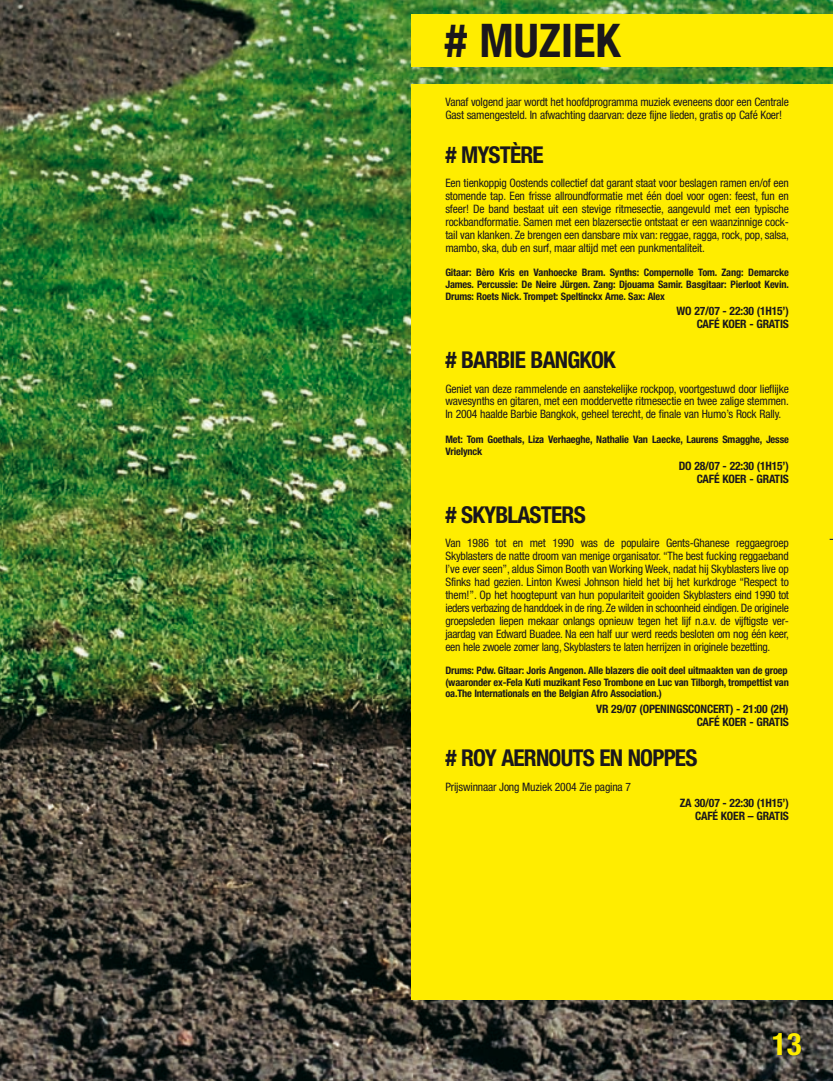
<style>
.page{position:relative;width:833px;height:1081px;background:#fff}
.page>*{position:absolute;margin:0;border:0;box-sizing:border-box;transform-origin:0 0}
.t1{font:700 condensed 46.5px "Helvetica Neue";color:#1a171c}
.t2{font:700 condensed 31px "Helvetica Neue";color:#ffed00}
.t3{font:700 condensed 23.25px "Helvetica Neue";letter-spacing:-.035em;color:#1a171c}
.t4{font:condensed 11.62px/12.9px "Helvetica Neue";letter-spacing:-.015em;color:#1a171c;text-align:justify}
.t5{font:700 condensed 11.62px/12.9px "Helvetica Neue";letter-spacing:-.015em;color:#1a171c;text-align:right}
.t6{font:700 condensed 10.38px/11.6px "Helvetica Neue";letter-spacing:-.015em;color:#1a171c;text-align:justify}
</style>
<div class="page">
<img style="left:0;top:0;width:833px;height:1081px">
<h1 class="t1" style="left:445px;top:12px;width:177px"># MUZIEK</h1>
<p class="t4" style="left:445px;top:95px;width:345px">Vanaf volgend jaar wordt het hoofdprogramma muziek eveneens door een Centrale<br>Gast samengesteld. In afwachting daarvan: deze fijne lieden, gratis op Café Koer!</p>
<h3 class="t3" style="left:445px;top:140px;width:100px"># MYSTÈRE</h3>
<p class="t4" style="left:445px;top:177px;width:345px">Een tienkoppig Oostends collectief dat garant staat voor beslagen ramen en/of een stomende tap. Een frisse allroundformatie met één doel voor ogen: feest, fun en sfeer! De band bestaat uit een stevige ritmesectie, aangevuld met een typische rockbandformatie. Samen met een blazersectie ontstaat er een waanzinnige cock&shy;tail van klanken. Ze brengen een dansbare mix van: reggae, ragga, rock, pop, salsa, mambo, ska, dub en surf, maar altijd met een punkmentaliteit.</p>
<p class="t6" style="left:445px;top:267px;width:345px">Gitaar: Bèro Kris en Vanhoecke Bram. Synths: Compernolle Tom. Zang: Demarcke James. Percussie: De Neire Jürgen. Zang: Djouama Samir. Basgitaar: Pierloot Kevin.<br>Drums: Roets Nick. Trompet: Speltinckx Arne. Sax: Alex</p>
<p class="t5" style="left:676px;top:304px;width:114px">WO 27/07 - 22:30 (1H15’)<br>CAFÉ KOER - GRATIS</p>
<h3 class="t3" style="left:445px;top:346px;width:172px"># BARBIE BANGKOK</h3>
<p class="t4" style="left:445px;top:382px;width:345px">Geniet van deze rammelende en aanstekelijke rockpop, voortgestuwd door lieflijke wavesynths en gitaren, met een moddervette ritmesectie en twee zalige stemmen.<br>In 2004 haalde Barbie Bangkok, geheel terecht, de finale van Humo’s Rock Rally.</p>
<p class="t6" style="left:445px;top:433px;width:345px">Met: Tom Goethals, Liza Verhaeghe, Nathalie Van Laecke, Laurens Smagghe, Jesse<br>Vrielynck</p>
<p class="t5" style="left:679px;top:459px;width:112px">DO 28/07 - 22:30 (1H15’)<br>CAFÉ KOER - GRATIS</p>
<h3 class="t3" style="left:445px;top:500px;width:142px"># SKYBLASTERS</h3>
<p class="t4" style="left:445px;top:537px;width:345px">Van 1986 tot en met 1990 was de populaire Gents-Ghanese reggaegroep Skyblasters de natte droom van menige organisator. “The best fucking reggaeband I’ve ever seen”, aldus Simon Booth van Working Week, nadat hij Skyblasters live op Sfinks had gezien. Linton Kwesi Johnson hield het bij het kurkdroge “Respect to them!”. Op het hoogtepunt van hun populariteit gooiden Skyblasters eind 1990 tot ieders verbazing de handdoek in de ring. Ze wilden in schoonheid eindigen. De originele groepsleden liepen mekaar onlangs opnieuw tegen het lijf n.a.v. de vijftigste ver&shy;jaardag van Edward Buadee. Na een half uur werd reeds besloten om nog één keer, een hele zwoele zomer lang, Skyblasters te laten herrijzen in originele bezetting.</p>
<p class="t6" style="left:445px;top:664px;width:345px">Drums: Pdw. Gitaar: Joris Angenon. Alle blazers die ooit deel uitmaakten van de groep (waaronder ex-Fela Kuti muzikant Feso Trombone en Luc van Tilborgh, trompettist van oa.The Internationals en the Belgian Afro Association.)</p>
<p class="t5" style="left:596px;top:702px;width:194px">VR 29/07 (OPENINGSCONCERT) - 21:00 (2H)<br>CAFÉ KOER - GRATIS</p>
<h3 class="t3" style="left:445px;top:743px;width:253px"># ROY AERNOUTS EN NOPPES</h3>
<p class="t4" style="left:445px;top:781px;width:187px">Prijswinnaar Jong Muziek 2004 Zie pagina 7</p>
<p class="t5" style="left:680px;top:796px;width:110px">ZA 30/07 - 22:30 (1H15’)<br>CAFÉ KOER – GRATIS</p>
<h2 class="t2" style="left:772px;top:1025px;width:31px">13</h2>
</div>
